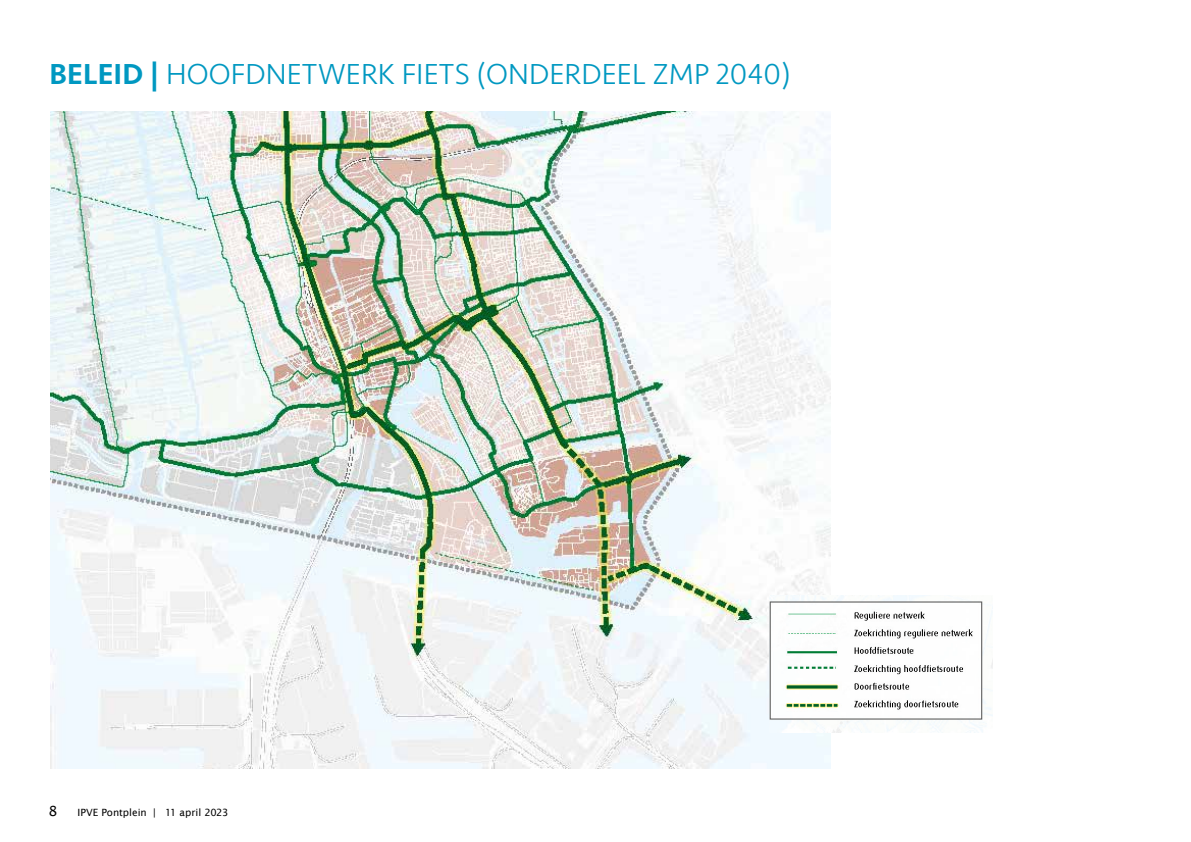
<style>
.page{position:relative;width:1191px;height:842px;background:#fff}
.page>*{position:absolute;margin:0;border:0;box-sizing:border-box;transform-origin:0 0}
.t1{font:300 30px "Seravek Basic";letter-spacing:.005em;color:#0098c1}
.t2{font:14px "Lucida Sans";color:#000}
.t3{font:10px "Lucida Sans";color:#000}
.s1{font-weight:500}
</style>
<div class="page">
<img style="left:50px;top:112px;width:780px;height:656px">
<img style="left:769px;top:595px;width:223px;height:137px">
<p class="t1" style="left:50px;top:56px;width:743px"><span class="s1">BELEID |</span> HOOFDNETWERK FIETS (ONDERDEEL ZMP 2040)</p>
<p class="t2" style="left:48px;top:803px;width:10px">8</p>
<p class="t3" style="left:78px;top:807px;width:152px">IPVE Pontplein | 11 april 2023</p>
</div>
